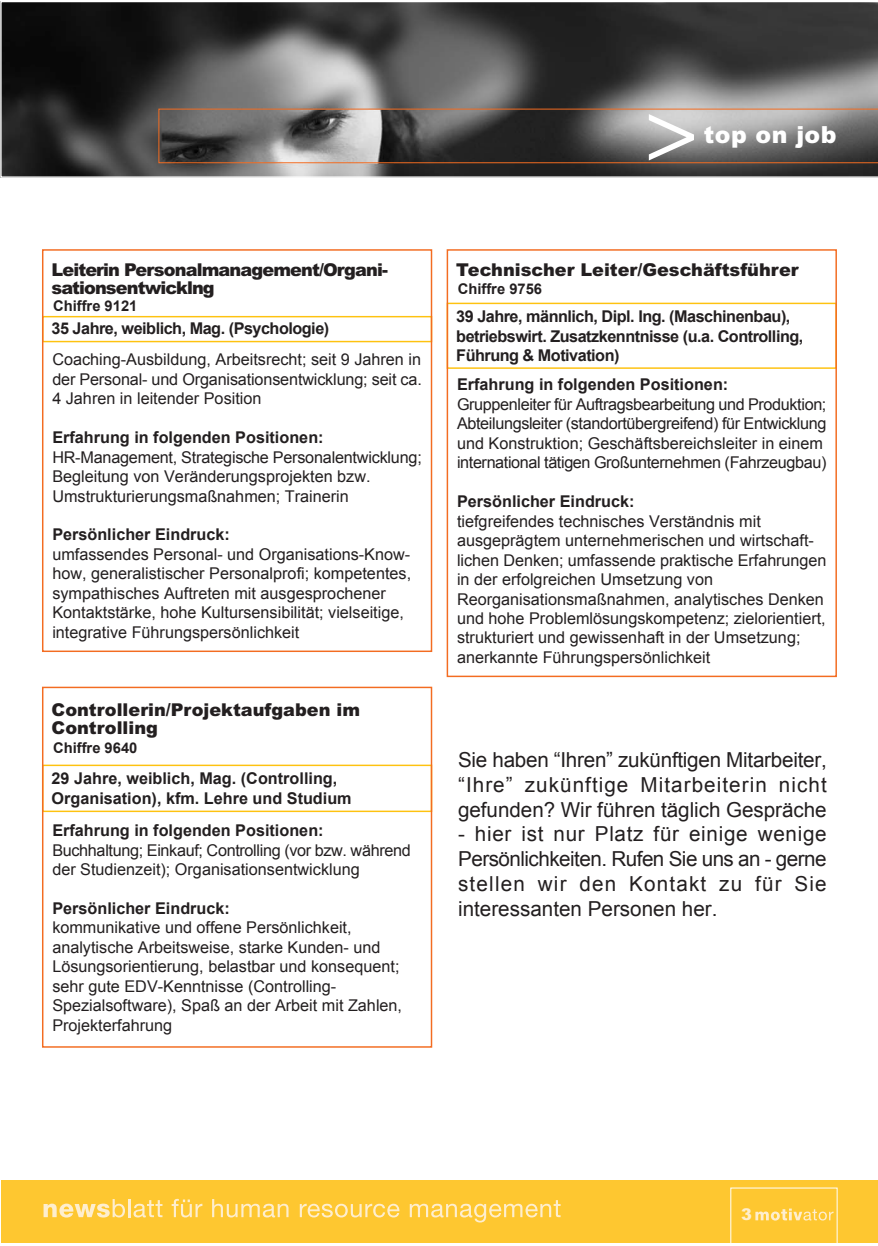
<style>
.page{position:relative;width:878px;height:1246px;background:#fff}
.page>*{position:absolute;margin:0;border:0;box-sizing:border-box;transform-origin:0 0}
.t1{font:900 23.62px "Arial";letter-spacing:.02em;color:#fff}
.t2{font:20.65px/24.8px "Arial";color:#231f20;text-align:justify}
.t3{font:900 17.68px/17.7px "Arial";color:#231f20}
.t4{font:900 17.68px/17.7px "Arial";letter-spacing:-.05em;color:#231f20}
.t5{font:16.28px/19.4px "Arial";color:#231f20}
.t6{font:700 16.28px/19.4px "Arial";color:#231f20}
.t7{font:16.28px/19.4px "Arial";letter-spacing:-.025em;color:#231f20}
.t8{font:700 16.28px/19.4px "Arial";letter-spacing:-.03em;color:#231f20}
.t9{font:16.28px/19.4px "Arial";letter-spacing:-.02em;color:#231f20}
.t10{font:900 16.28px "Arial";color:#feeece}
.t11{font:700 14.7px "Arial";color:#231f20}
</style>
<div class="page">
<div style="left:1px;top:1180px;width:877px;height:62px;background:#fec730"></div>
<svg style="left:44px;top:1199px;width:118px;height:18px"></svg>
<svg style="left:172px;top:1198px;width:30px;height:19px"></svg>
<svg style="left:212px;top:1199px;width:76px;height:18px"></svg>
<svg style="left:300px;top:1203px;width:99px;height:14px"></svg>
<svg style="left:410px;top:1200px;width:150px;height:22px"></svg>
<svg style="left:730px;top:1187px;width:107px;height:55px"></svg>
<svg style="left:1px;top:2px;width:877px;height:176px;background:#484848"></svg>
<svg style="left:158px;top:109px;width:720px;height:54px;background:#6f6b68"></svg>
<div style="left:42px;top:316px;width:390px;height:26px;border:1px solid #fec210"></div>
<div style="left:42px;top:249px;width:390px;height:403px;border:1px solid #f36c21"></div>
<div style="left:42px;top:764px;width:390px;height:48px;border:1px solid #fec210"></div>
<div style="left:42px;top:686px;width:390px;height:361px;border:1px solid #f36c21"></div>
<div style="left:446px;top:302px;width:391px;height:67px;border:1px solid #fec210"></div>
<h1 class="t1" style="left:704px;top:126px;width:134px">top on job</h1>
<p class="t4" style="left:52px;top:263px;width:338px">Leiterin Personalmanagement/Organi&shy;sationsentwicklng</p>
<p class="t8" style="left:52px;top:319px;width:279px">35 Jahre, weiblich, Mag. (Psychologie)</p>
<p class="t5" style="left:52px;top:350px;width:371px;text-align:justify">Coaching-Ausbildung, Arbeitsrecht; seit 9 Jahren in der Personal- und Organisationsentwicklung; seit ca.<br>4 Jahren in leitender Position</p>
<p class="t6" style="left:52px;top:428px;width:273px">Erfahrung in folgenden Positionen:</p>
<p class="t5" style="left:52px;top:447px;width:371px">HR-Management, Strategische Personalentwicklung;<br>Begleitung von Veränderungsprojekten bzw.<br>Umstrukturierungsmaßnahmen; Trainerin</p>
<p class="t6" style="left:52px;top:525px;width:179px">Persönlicher Eindruck:</p>
<p class="t5" style="left:52px;top:544px;width:360px">umfassendes Personal- und Organisations-Know&shy;how, generalistischer Personalprofi; kompetentes, sympathisches Auftreten mit ausgesprochener Kontaktstärke, hohe Kultursensibilität; vielseitige, integrative Führungspersönlichkeit</p>
<p class="t11" style="left:53px;top:297px;width:86px">Chiffre 9121</p>
<p class="t3" style="left:52px;top:702px;width:310px">Controllerin/Projektaufgaben im<br>Controlling</p>
<p class="t6" style="left:52px;top:769px;width:302px">29 Jahre, weiblich, Mag. (Controlling,<br>Organisation), kfm. Lehre und Studium</p>
<p class="t6" style="left:52px;top:820px;width:273px">Erfahrung in folgenden Positionen:</p>
<p class="t9" style="left:52px;top:840px;width:360px">Buchhaltung; Einkauf; Controlling (vor bzw. während der Studienzeit); Organisationsentwicklung</p>
<p class="t6" style="left:52px;top:898px;width:179px">Persönlicher Eindruck:</p>
<p class="t5" style="left:52px;top:918px;width:351px">kommunikative und offene Persönlichkeit, analytische Arbeitsweise, starke Kunden- und Lösungsorientierung, belastbar und konsequent; sehr gute EDV-Kenntnisse (Controlling-Spezialsoftware), Spaß an der Arbeit mit Zahlen, Projekterfahrung</p>
<p class="t11" style="left:53px;top:740px;width:86px">Chiffre 9640</p>
<p class="t3" style="left:456px;top:263px;width:344px">Technischer Leiter/Geschäftsführer</p>
<p class="t8" style="left:456px;top:307px;width:348px">39 Jahre, männlich, Dipl. Ing. (Maschinenbau), betriebswirt. Zusatzkenntnisse (u.a. Controlling,<br>Führung &amp; Motivation)</p>
<p class="t6" style="left:457px;top:375px;width:273px">Erfahrung in folgenden Positionen:</p>
<p class="t7" style="left:457px;top:394px;width:371px">Gruppenleiter für Auftragsbearbeitung und Produktion; Abteilungsleiter (standortübergreifend) für Entwicklung und Konstruktion; Geschäftsbereichsleiter in einem international tätigen Großunternehmen (Fahrzeugbau)</p>
<p class="t6" style="left:457px;top:492px;width:179px">Persönlicher Eindruck:</p>
<p class="t5" style="left:457px;top:511px;width:371px">tiefgreifendes technisches Verständnis mit ausgeprägtem unternehmerischen und wirtschaft&shy;lichen Denken; umfassende praktische Erfahrungen in der erfolgreichen Umsetzung von Reorganisationsmaßnahmen, analytisches Denken und hohe Problemlösungskompetenz; zielorientiert, strukturiert und gewissenhaft in der Umsetzung; anerkannte Führungspersönlichkeit</p>
<p class="t11" style="left:457px;top:281px;width:86px">Chiffre 9756</p>
<p class="t2" style="left:458px;top:747px;width:370px">Sie haben “Ihren” zukünftigen Mitarbeiter, “Ihre” zukünftige Mitarbeiterin nicht gefunden? Wir führen täglich Gespräche</p>
<p class="t2" style="left:458px;top:821px;width:370px">- hier ist nur Platz für einige wenige Persönlichkeiten. Rufen Sie uns an - gerne stellen wir den Kontakt zu für Sie interessanten Personen her.</p>
<p class="t10" style="left:741px;top:1208px;width:12px">3</p>
</div>
